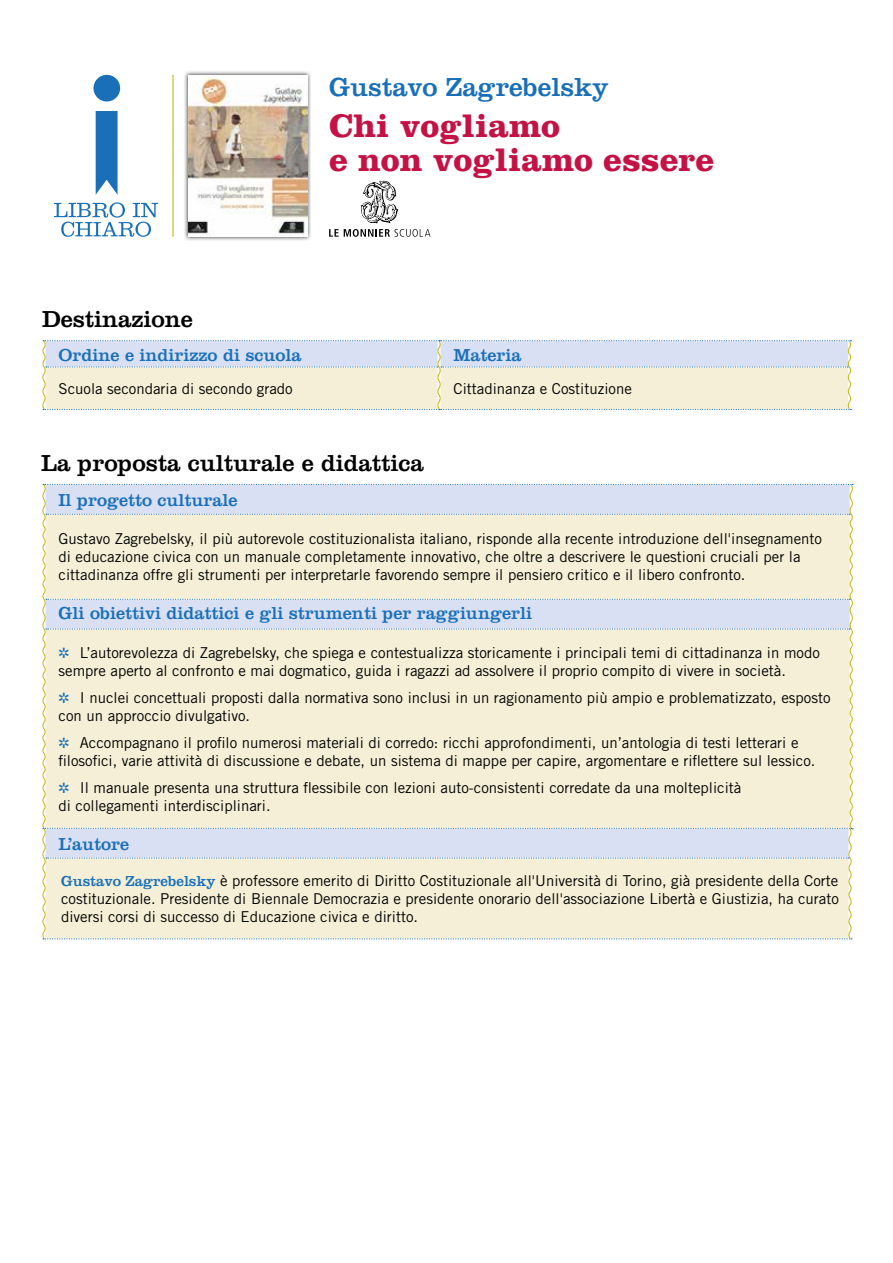
<style>
.page{position:relative;width:893px;height:1263px;background:#fff}
.page>*{position:absolute;margin:0;border:0;box-sizing:border-box;transform-origin:0 0}
.t1{font:700 33.9px/33.9px "Clarendon";color:#c51244}
.t2{font:27.15px "Clarendon";color:#1a70b8}
.t3{font:24px "Clarendon";color:#000}
.t4{font:18px "Clarendon";color:#1a70b8}
.t5{font:15px/18px "Trade Gothic LT Std";color:#000}
.s1{color:#1a70b8}
.s2{font-family:"Clarendon";color:#1a70b8}
</style>
<div class="page">
<svg style="left:42px;top:340px;width:810px;height:70px;background:#e7e8e0"></svg>
<svg style="left:42px;top:484px;width:812px;height:455px;background:#edebdb"></svg>
<hr style="left:172px;top:75px;width:2px;height:162px;background:#c5b612">
<svg style="left:96px;top:111px;width:22px;height:84px;background:#337fbf"></svg>
<div style="left:93px;top:75px;width:27px;height:26px;background:#1a70b8;border-radius:50%"></div>
<svg style="left:54px;top:202px;width:104px;height:35px"></svg>
<div style="left:183px;top:70px;width:128px;height:171px;background:#000;opacity:.75"></div>
<img style="left:188px;top:75px;width:119px;height:162px">
<svg style="left:329px;top:229px;width:101px;height:8px"></svg>
<svg style="left:361px;top:181px;width:37px;height:42px"></svg>
<h3 class="t3" style="left:42px;top:305px;width:152px">Destinazione</h3>
<h2 class="t2" style="left:329px;top:71px;width:281px">Gustavo Zagrebelsky</h2>
<h1 class="t1" style="left:329px;top:108px;width:387px">Chi vogliamo<br>e non vogliamo essere</h1>
<p class="t4" style="left:59px;top:344px;width:244px">Ordine e indirizzo di scuola</p>
<p class="t4" style="left:454px;top:344px;width:70px">Materia</p>
<p class="t5" style="left:59px;top:379px;width:236px">Scuola secondaria di secondo grado</p>
<p class="t5" style="left:454px;top:379px;width:180px">Cittadinanza e Costituzione</p>
<h3 class="t3" style="left:41px;top:449px;width:384px">La proposta culturale e didattica</h3>
<p class="t4" style="left:59px;top:490px;width:181px">Il progetto culturale</p>
<p class="t5" style="left:59px;top:530px;width:765px">Gustavo Zagrebelsky, il più autorevole costituzionalista italiano, risponde alla recente introduzione dell'insegnamento di educazione civica con un manuale completamente innovativo, che oltre a descrivere le questioni cruciali per la cittadinanza offre gli strumenti per interpretarle favorendo sempre il pensiero critico e il libero confronto.</p>
<p class="t4" style="left:59px;top:603px;width:475px">Gli obiettivi didattici e gli strumenti per raggiungerli</p>
<p class="t5" style="left:59px;top:643px;width:763px"><span class="s1">✲</span> L’autorevolezza di Zagrebelsky, che spiega e contestualizza storicamente i principali temi di cittadinanza in modo sempre aperto al confronto e mai dogmatico, guida i ragazzi ad assolvere il proprio compito di vivere in società.</p>
<p class="t5" style="left:59px;top:688px;width:774px"><span class="s1">✲</span> I nuclei concettuali proposti dalla normativa sono inclusi in un ragionamento più ampio e problematizzato, esposto con un approccio divulgativo.</p>
<p class="t5" style="left:59px;top:733px;width:758px"><span class="s1">✲</span> Accompagnano il profilo numerosi materiali di corredo: ricchi approfondimenti, un’antologia di testi letterari e filosofici, varie attività di discussione e debate, un sistema di mappe per capire, argomentare e riflettere sul lessico.</p>
<p class="t5" style="left:59px;top:778px;width:684px"><span class="s1">✲</span> Il manuale presenta una struttura flessibile con lezioni auto-consistenti corredate da una molteplicità di collegamenti interdisciplinari.</p>
<p class="t4" style="left:59px;top:834px;width:72px">L’autore</p>
<p class="t5" style="left:61px;top:872px;width:779px;text-align:justify"><span class="s2">Gustavo Zagrebelsky</span> è professore emerito di Diritto Costituzionale all'Università di Torino, già presidente della Corte costituzionale. Presidente di Biennale Democrazia e presidente onorario dell'associazione Libertà e Giustizia, ha curato diversi corsi di successo di Educazione civica e diritto.</p>
</div>
